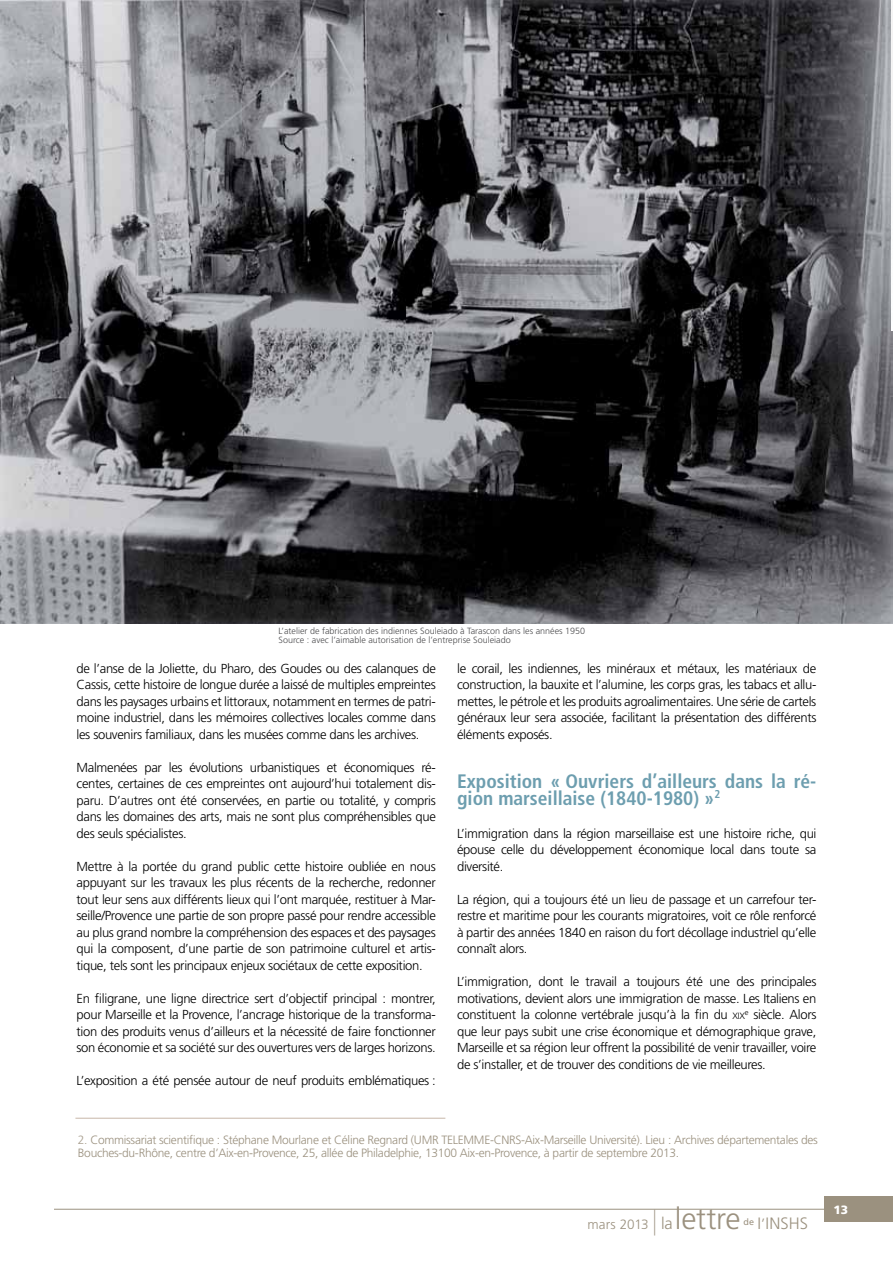
<style>
.page{position:relative;width:893px;height:1263px;background:#fff}
.page>*{position:absolute;margin:0;border:0;box-sizing:border-box;transform-origin:0 0}
.t1{font:700 condensed 19.5px/16.5px "Frutiger LT Std";color:#6d9eaf}
.t2{font:300 16.5px "Frutiger LT Std";letter-spacing:.005em;color:#9b917f}
.t3{font:300 13.5px "Frutiger LT Std";color:#9b917f}
.t4{font:300 13.05px/16.5px "Frutiger LT Std";letter-spacing:-.025em;color:#000;text-align:justify}
.t5{font:300 12px/13.5px "Frutiger LT Std";letter-spacing:-.025em;color:#9b917f}
.t6{font:900 12px "Frutiger LT Std";color:#fff}
.t7{font:300 9px/9px "Frutiger LT Std";color:#4d4d4f}
.s1{font-size:9.15px}
.s2{color:#a89e8e}
.s3{font-size:25.95px}
.s4{font-size:16.5px}
.s5{font-size:30.15px}
.s6{font-size:15px}
</style>
<div class="page">
<div style="left:825px;top:1196px;width:68px;height:26px;background:#9b917f"></div>
<hr style="left:54px;top:1209px;width:771px;height:1px;background:#9b917f">
<img style="left:0;top:0;width:893px;height:623px">
<hr style="left:75px;top:1118px;width:370px;height:1px;background:#c8b7a8">
<img style="left:892px;top:0;width:1px;height:330px">
<p class="t7" style="left:279px;top:627px;width:308px">L’atelier de fabrication des indiennes Souleiado à Tarascon dans les années 1950<br>Source : avec l’aimable autorisation de l’entreprise Souleiado</p>
<p class="t4" style="left:77px;top:660px;width:361px">de l’anse de la Joliette, du Pharo, des Goudes ou des calanques de Cassis, cette histoire de longue durée a laissé de multiples empreintes dans les paysages urbains et littoraux, notamment en termes de patri&shy;moine industriel, dans les mémoires collectives locales comme dans les souvenirs familiaux, dans les musées comme dans les archives.</p>
<p class="t4" style="left:77px;top:759px;width:361px">Malmenées par les évolutions urbanistiques et économiques ré&shy;centes, certaines de ces empreintes ont aujourd’hui totalement dis&shy;paru. D’autres ont été conservées, en partie ou totalité, y compris dans les domaines des arts, mais ne sont plus compréhensibles que des seuls spécialistes.</p>
<p class="t4" style="left:77px;top:858px;width:361px">Mettre à la portée du grand public cette histoire oubliée en nous appuyant sur les travaux les plus récents de la recherche, redonner tout leur sens aux différents lieux qui l’ont marquée, restituer à Mar&shy;seille/Provence une partie de son propre passé pour rendre accessible au plus grand nombre la compréhension des espaces et des paysages qui la composent, d’une partie de son patrimoine culturel et artis&shy;tique, tels sont les principaux enjeux sociétaux de cette exposition.</p>
<p class="t4" style="left:77px;top:990px;width:361px">En filigrane, une ligne directrice sert d’objectif principal : montrer, pour Marseille et la Provence, l’ancrage historique de la transforma&shy;tion des produits venus d’ailleurs et la nécessité de faire fonctionner son économie et sa société sur des ouvertures vers de larges horizons.</p>
<p class="t4" style="left:77px;top:1073px;width:361px">L’exposition a été pensée autour de neuf produits emblématiques :</p>
<p class="t4" style="left:457px;top:660px;width:361px">le corail, les indiennes, les minéraux et métaux, les matériaux de construction, la bauxite et l’alumine, les corps gras, les tabacs et allu&shy;mettes, le pétrole et les produits agroalimentaires. Une série de cartels généraux leur sera associée, facilitant la présentation des différents éléments exposés.</p>
<h1 class="t1" style="left:457px;top:773px;width:361px">Exposition « Ouvriers d’ailleurs dans la ré&shy;gion marseillaise (1840-1980) »<sup>2</sup></h1>
<p class="t4" style="left:457px;top:825px;width:361px">L’immigration dans la région marseillaise est une histoire riche, qui épouse celle du développement économique local dans toute sa diversité.</p>
<p class="t4" style="left:457px;top:891px;width:361px">La région, qui a toujours été un lieu de passage et un carrefour ter&shy;restre et maritime pour les courants migratoires, voit ce rôle renforcé à partir des années 1840 en raison du fort décollage industriel qu’elle connaît alors.</p>
<p class="t4" style="left:457px;top:974px;width:361px">L’immigration, dont le travail a toujours été une des principales motivations, devient alors une immigration de masse. Les Italiens en constituent la colonne vertébrale jusqu’à la fin du <span class="s1">xix</span><sup>e</sup> siècle. Alors que leur pays subit une crise économique et démographique grave, Marseille et sa région leur offrent la possibilité de venir travailler, voire de s’installer, et de trouver des conditions de vie meilleures.</p>
<p class="t5" style="left:78px;top:1133px;width:741px"><span class="s2">2.</span> Commissariat scientifique : Stéphane Mourlane et Céline Regnard (UMR TELEMME-CNRS-Aix-Marseille Université). Lieu : Archives départementales des<br>Bouches-du-Rhône, centre d’Aix-en-Provence, 25, allée de Philadelphie, 13100 Aix-en-Provence, à partir de septembre 2013.</p>
<p class="t3" style="left:587px;top:1217px;width:155px">mars 2013 <span class="s3">|</span> <span class="s4">la</span> <span class="s5">lettre</span></p>
<p class="t2" style="left:743px;top:1214px;width:66px"><sup>de</sup> i<span class="s6">’</span>inshs</p>
<p class="t6" style="left:833px;top:1202px;width:16px">13</p>
</div>
